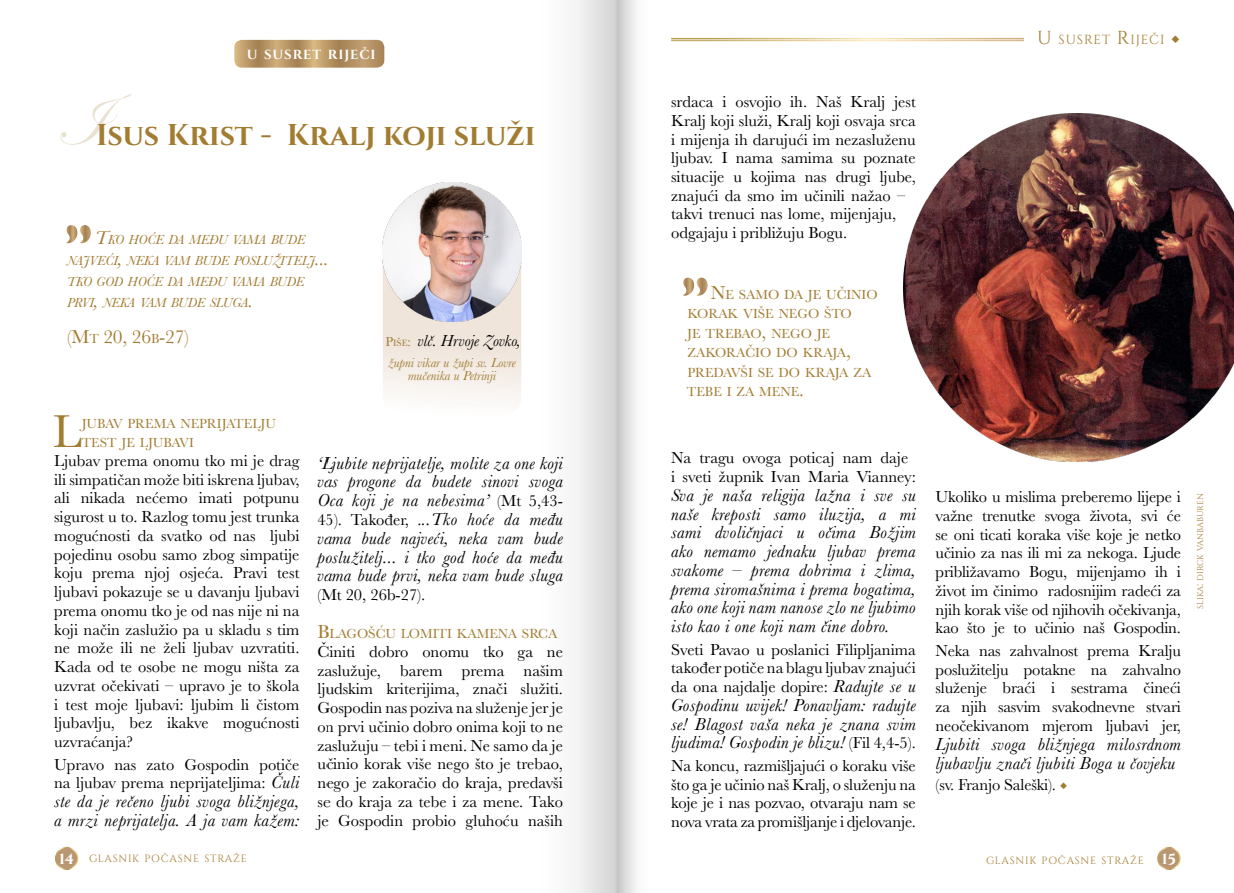
<style>
.page{position:relative;width:1234px;height:893px;background:#fff}
.page>*{position:absolute;margin:0;border:0;box-sizing:border-box;transform-origin:0 0}
.t1{font:75px "Edwardian Script ITC";color:#a27c31}
.t2{font:47.85px "Baskerville";color:#a27c31}
.t3{font:700 30px "Cinzel";color:#a27c31}
.t4{font:19.5px "Baskerville";color:#a27c31}
.t5{font:italic 18px/18.8px "Baskerville";letter-spacing:.02em;color:#000;text-align:justify}
.t6{font:16.5px/18.8px "Baskerville";color:#000;text-align:justify}
.t7{font:italic 16.5px "Baskerville";color:#000}
.t8{font:13.65px/19.5px "Baskerville";color:#a27c31}
.t9{font:italic 13.65px/21px "Baskerville";letter-spacing:-.015em;color:#a27c31}
.t10{font:italic 13.5px/13.5px "Baskerville";color:#a27c31;text-align:center}
.t11{font:13.2px "Cinzel";letter-spacing:.07em;color:#a27c31}
.t12{font:700 13.2px "Cinzel";letter-spacing:.065em;color:#fff}
.t13{font:10.5px "Cinzel";letter-spacing:.07em;color:#a27c31}
.t14{font:8.4px "Cinzel";letter-spacing:-.01em;color:#a27c31}
.s1{font-size:19.5px}
.s2{font-size:13.65px}
.s3{font-style:normal;font-size:13.5px;color:#a27c31}
.s4{font-style:normal;font-size:9.45px;color:#a27c31}
.s5{font-style:italic;font-size:18px}
.s6{font-style:normal;font-size:16.5px}
.s7{font-size:18.75px}
.s8{font-family:"Minion Pro";font-size:18.75px}
.s9{font-family:"Minion Pro";color:#a27c31}
.s10{font-weight:700;font-size:15px;color:#fff}
.s11{font-size:12px}
</style>
<div class="page">
<div style="left:55px;top:847px;width:23px;height:22px;background:#b89772;border-radius:50%"></div>
<div style="left:55px;top:847px;width:23px;height:23px;border:1px solid #fff;border-radius:50%"></div>
<div style="left:1157px;top:847px;width:22px;height:22px;background:#b89772;border-radius:50%"></div>
<div style="left:1156px;top:847px;width:24px;height:23px;border:1px solid #fff;border-radius:50%"></div>
<svg style="left:66px;top:225px;width:25px;height:19px"></svg>
<img style="left:903px;top:114px;width:330px;height:347px">
<svg style="left:234px;top:40px;width:95px;height:28px;background:#bf9d6d"></svg>
<img style="left:329px;top:1px;width:548px;height:892px">
<p class="t12" style="left:247px;top:46px;width:130px">U SUSRET RIJEČI</p>
<h1 class="t1" style="left:55px;top:79px;width:49px">I</h1>
<h3 class="t3" style="left:96px;top:116px;width:441px">Isus Krist - Kralj koji služi</h3>
<p class="t9" style="left:67px;top:229px;width:263px;text-indent:28px"><span class="s1">T</span>KO HOĆE DA MEĐU VAMA BUDE<br>NAJVEĆI<span class="s1">,</span> NEKA VAM BUDE POSLUŽITELJ<span class="s1">...<br></span>TKO GOD HOĆE DA MEĐU VAMA BUDE<br>PRVI<span class="s1">,</span> NEKA VAM BUDE SLUGA<span class="s1">.</span></p>
<p class="t4" style="left:67px;top:324px;width:123px">(M<span class="s2">T</span> 20, 26<span class="s2">B</span>-27)</p>
<p class="t7" style="left:385px;top:330px;width:137px"><span class="s3">P</span><span class="s4">IŠE</span><span class="s3">:</span> vlč. Hrvoje Zovko,</p>
<p class="t10" style="left:388px;top:356px;width:129px">župni vikar u župi sv. Lovre mučenika u Petrinji</p>
<h2 class="t2" style="left:53px;top:401px;width:29px">L</h2>
<p class="t8" style="left:82px;top:415px;width:196px;line-height:18.8px">JUBAV PREMA NEPRIJATELJU<br>TEST JE LJUBAVI</p>
<p class="t6" style="left:54px;top:451px;width:247px">Ljubav prema onomu tko mi je drag ili simpatičan može biti iskrena ljubav, ali nikada nećemo imati potpunu sigurost u to. Razlog tomu jest trunka mogućnosti da svatko od nas ljubi pojedinu osobu samo zbog simpatije koju prema njoj osjeća. Pravi test ljubavi pokazuje se u davanju ljubavi prema onomu tko je od nas nije ni na koji način zaslužio pa u skladu s tim ne može ili ne želi ljubav uzvratiti.<br>Kada od te osobe ne mogu ništa za uzvrat očekivati – upravo je to škola i test moje ljubavi: ljubim li čistom ljubavlju, bez ikakve mogućnosti uzvraćanja?</p>
<p class="t6" style="left:54px;top:755px;width:247px">Upravo nas zato Gospodin potiče na ljubav prema neprijateljima: <span class="s5">Čuli</span></p>
<p class="t5" style="left:54px;top:792px;width:247px">ste da je rečeno ljubi svoga bližnjega, a mrzi neprijatelja. A ja vam kažem:</p>
<p class="t5" style="left:317px;top:454px;width:247px">‘Ljubite neprijatelje, molite za one koji vas progone da budete sinovi svoga Oca koji je na nebesima’ <span class="s6">(Mt 5,43- 45). Također, .</span>..Tko hoće da među vama bude najveći, neka vam bude poslužitelj... i tko god hoće da među vama bude prvi, neka vam bude sluga</p>
<p class="t6" style="left:317px;top:585px;width:109px">(Mt 20, 26b-27).</p>
<p class="t8" style="left:317px;top:624px;width:241px"><span class="s1">B</span>LAGOŠĆU LOMITI KAMENA SRCA</p>
<p class="t6" style="left:317px;top:642px;width:247px">Činiti dobro onomu tko ga ne zaslužuje, barem prema našim ljudskim kriterijima, znači služiti.<br>Gospodin nas poziva na služenje jer je on prvi učinio dobro onima koji to ne zaslužuju – tebi i meni. Ne samo da je učinio korak više nego što je trebao, nego je zakoračio do kraja, predavši se do kraja za tebe i za mene. Tako je Gospodin probio gluhoću naših</p>
<p class="t6" style="left:671px;top:93px;width:246px;text-align:left">srdaca i osvojio ih. Naš Kralj jest Kralj koji služi, Kralj koji osvaja srca i mijenja ih darujući im nezasluženu ljubav. I nama samima su poznate situacije u kojima nas drugi ljube, znajući da smo im učinili nažao – takvi trenuci nas lome, mijenjaju, odgajaju i približuju Bogu.</p>
<p class="t8" style="left:686px;top:285px;width:192px;text-indent:24px"><span class="s1">N</span>E SAMO DA JE UČINIO<br>KORAK VIŠE NEGO ŠTO<br>JE TREBAO<span class="s1">,</span> NEGO JE<br>ZAKORAČIO DO KRAJA<span class="s1">,<br></span>PREDAVŠI SE DO KRAJA ZA<br>TEBE I ZA MENE<span class="s1">.</span></p>
<p class="t11" style="left:1036px;top:32px;width:144px"><span class="s7">U</span> SUSRET <span class="s7">R</span>IJEČI <span class="s8">◆</span></p>
<p class="t6" style="left:671px;top:449px;width:246px">Na tragu ovoga poticaj nam daje i sveti župnik Ivan Maria Vianney:</p>
<p class="t5" style="left:671px;top:486px;width:246px">Sva je naša religija lažna i sve su naše kreposti samo iluzija, a mi sami dvoličnjaci u očima Božjim ako nemamo jednaku ljubav prema svakome – prema dobrima i zlima, prema siromašnima i prema bogatima, ako one koji nam nanose zlo ne ljubimo isto kao i one koji nam čine dobro.</p>
<p class="t6" style="left:671px;top:640px;width:246px">Sveti Pavao u poslanici Filipljanima također potiče na blagu ljubav znajući da ona najdalje dopire: <span class="s5">Radujte se u</span></p>
<p class="t5" style="left:671px;top:696px;width:246px">Gospodinu uvijek! Ponavljam: radujte se! Blagost vaša neka je znana svim ljudima! Gospodin je blizu! <span class="s6">(Fil 4,4-5).</span></p>
<p class="t6" style="left:671px;top:756px;width:246px">Na koncu, razmišljajući o koraku više što ga je učinio naš Kralj, o služenju na koje je i nas pozvao, otvaraju nam se nova vrata za promišljanje i djelovanje.</p>
<p class="t6" style="left:935px;top:488px;width:247px">Ukoliko u mislima preberemo lijepe i važne trenutke svoga života, svi će se oni ticati koraka više koje je netko učinio za nas ili mi za nekoga. Ljude približavamo Bogu, mijenjamo ih i život im činimo radosnijim radeći za njih korak više od njihovih očekivanja, kao što je to učinio naš Gospodin.</p>
<p class="t6" style="left:935px;top:641px;width:247px">Neka nas zahvalnost prema Kralju poslužitelju potakne na zahvalno služenje braći i sestrama čineći za njih sasvim svakodnevne stvari neočekivanom mjerom ljubavi jer,</p>
<p class="t5" style="left:935px;top:735px;width:247px">Ljubiti svoga bližnjega milosrdnom ljubavlju znači ljubiti Boga u čovjeku</p>
<p class="t6" style="left:935px;top:775px;width:134px">(sv. Franjo Saleški). <span class="s9">◆</span></p>
<p class="t13" style="left:59px;top:853px;width:189px"><span class="s10">14</span> GLASNIK POČASNE STRAŽE</p>
<p class="t13" style="left:985px;top:854px;width:191px">GLASNIK POČASNE STRAŽE <span class="s10">15</span></p>
<p class="t14" style="left:1194px;top:609px;width:117px;rotate:-90deg">SLIKA<span class="s11">:</span> DIRCK VANBABUREN</p>
</div>
